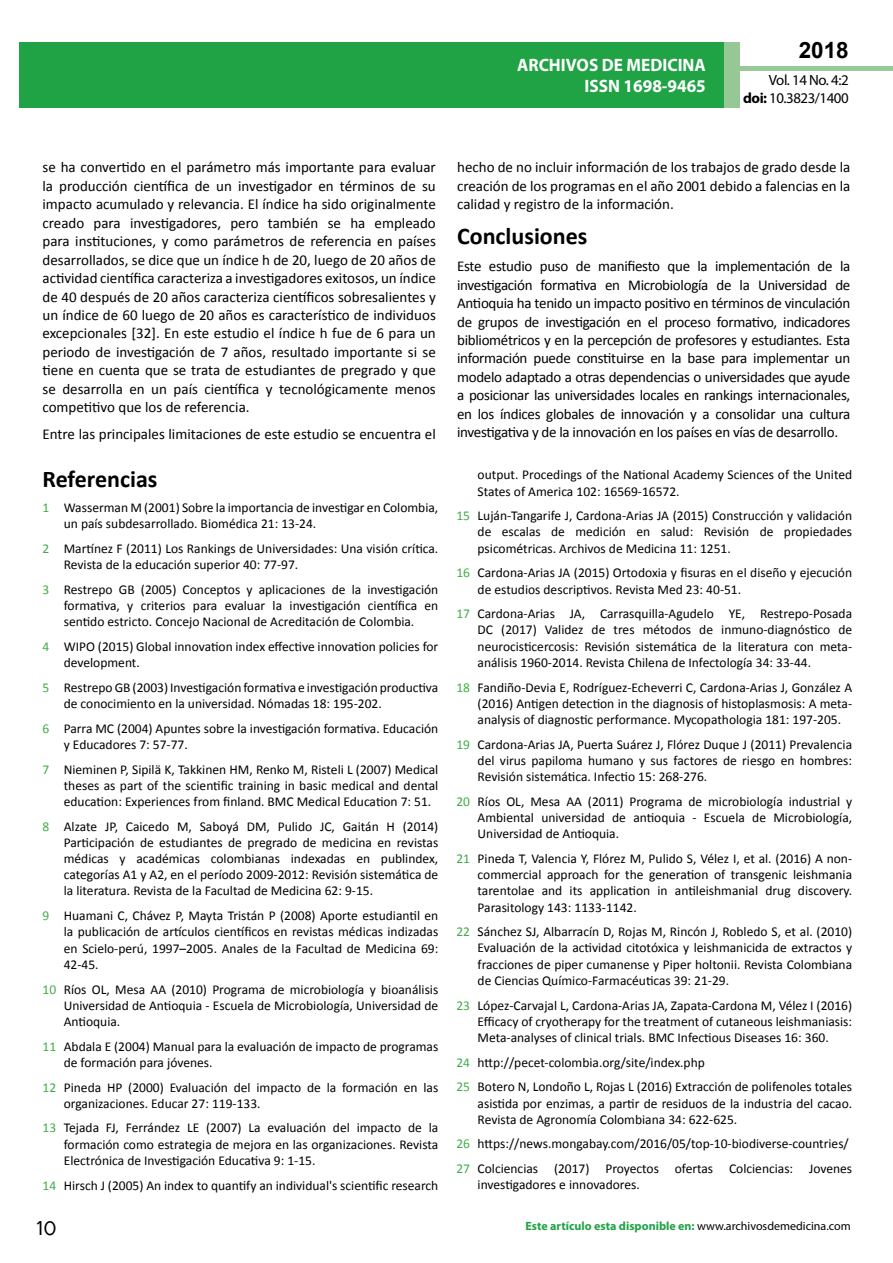
<style>
.page{position:relative;width:893px;height:1263px;background:#fff}
.page>*{position:absolute;margin:0;border:0;box-sizing:border-box;transform-origin:0 0}
.t1{font:25.5px "Tunga";color:#000}
.t2{font:700 24px "Calibri";color:#000}
.t3{font:700 22.5px "Arial";color:#000}
.t4{font:700 18px/21.6px "Myriad Pro";color:#fff;text-align:right;scale:.96 1}
.t5{font:15px/18.5px "Calibri";color:#000;text-align:justify}
.t6{font:14.85px/17.9px "Myriad Pro";letter-spacing:-.03em;color:#000;text-align:right}
.t7{font:13.5px/16.2px "Calibri";color:#000;text-align:justify}
.t8{font:700 12px "Myriad Pro";color:#1fa345}
.s1{font-weight:700}
.s2{color:#41ad49}
.s3{color:#1da34a}
.s4{font-weight:400;color:#000}
</style>
<div class="page">
<div style="left:722px;top:66px;width:171px;height:5px;background:#96c996"></div>
<div style="left:19px;top:42px;width:706px;height:66px;background:#1fa345"></div>
<div style="left:725px;top:42px;width:15px;height:66px;background:#96c896"></div>
<h3 class="t4" style="left:517px;top:53px;width:198px">ARCHIVOS DE MEDICINA<br>ISSN 1698-9465</h3>
<h3 class="t3" style="left:799px;top:35px;width:52px">2018</h3>
<p class="t6" style="left:743px;top:71px;width:107px">Vol. 14 No. 4:2 <span class="s1">doi:</span> 10.3823/1400</p>
<p class="t5" style="left:43px;top:158px;width:395px">se ha convertido en el parámetro más importante para evaluar la producción científica de un investigador en términos de su impacto acumulado y relevancia. El índice ha sido originalmente creado para investigadores, pero también se ha empleado para instituciones, y como parámetros de referencia en países desarrollados, se dice que un índice h de 20, luego de 20 años de actividad científica caracteriza a investigadores exitosos, un índice de 40 después de 20 años caracteriza científicos sobresalientes y un índice de 60 luego de 20 años es característico de individuos excepcionales [32]. En este estudio el índice h fue de 6 para un periodo de investigación de 7 años, resultado importante si se tiene en cuenta que se trata de estudiantes de pregrado y que se desarrolla en un país científica y tecnológicamente menos competitivo que los de referencia.</p>
<p class="t5" style="left:43px;top:425px;width:395px">Entre las principales limitaciones de este estudio se encuentra el</p>
<h2 class="t2" style="left:43px;top:464px;width:116px">Referencias</h2>
<p class="t7" style="left:64px;top:499px;width:376px;text-indent:-21px"><span class="s2">1</span> Wasserman M (2001) Sobre la importancia de investigar en Colombia, un país subdesarrollado. Biomédica 21: 13-24.</p>
<p class="t7" style="left:64px;top:540px;width:376px;text-indent:-21px"><span class="s2">2</span> Martínez F (2011) Los Rankings de Universidades: Una visión crítica.<br>Revista de la educación superior 40: 77-97.</p>
<p class="t7" style="left:64px;top:581px;width:376px;text-indent:-21px"><span class="s2">3</span> Restrepo GB (2005) Conceptos y aplicaciones de la investigación formativa, y criterios para evaluar la investigación científica en sentido estricto. Concejo Nacional de Acreditación de Colombia.</p>
<p class="t7" style="left:64px;top:638px;width:376px;text-indent:-21px"><span class="s2">4</span> WIPO (2015) Global innovation index effective innovation policies for development.</p>
<p class="t7" style="left:64px;top:679px;width:376px;text-indent:-21px"><span class="s2">5</span> Restrepo GB (2003) Investigación formativa e investigación productiva de conocimiento en la universidad. Nómadas 18: 195-202.</p>
<p class="t7" style="left:64px;top:720px;width:376px;text-indent:-21px"><span class="s2">6</span> Parra MC (2004) Apuntes sobre la investigación formativa. Educación y Educadores 7: 57-77.</p>
<p class="t7" style="left:64px;top:761px;width:376px;text-indent:-21px"><span class="s2">7</span> Nieminen P, Sipilä K, Takkinen HM, Renko M, Risteli L (2007) Medical theses as part of the scientific training in basic medical and dental education: Experiences from finland. BMC Medical Education 7: 51.</p>
<p class="t7" style="left:64px;top:818px;width:376px;text-indent:-21px"><span class="s2">8</span> Alzate JP, Caicedo M, Saboyá DM, Pulido JC, Gaitán H (2014)<br>Participación de estudiantes de pregrado de medicina en revistas médicas y académicas colombianas indexadas en publindex, categorías A1 y A2, en el período 2009-2012: Revisión sistemática de la literatura. Revista de la Facultad de Medicina 62: 9-15.</p>
<p class="t7" style="left:64px;top:908px;width:376px;text-indent:-21px"><span class="s2">9</span> Huamani C, Chávez P, Mayta Tristán P (2008) Aporte estudiantil en la publicación de artículos científicos en revistas médicas indizadas en Scielo-perú, 1997–2005. Anales de la Facultad de Medicina 69:<br>42-45.</p>
<p class="t7" style="left:64px;top:981px;width:376px;text-indent:-21px"><span class="s2">10</span> Ríos OL, Mesa AA (2010) Programa de microbiología y bioanálisis Universidad de Antioquia - Escuela de Microbiología, Universidad de Antioquia.</p>
<p class="t7" style="left:64px;top:1038px;width:376px;text-indent:-21px"><span class="s2">11</span> Abdala E (2004) Manual para la evaluación de impacto de programas de formación para jóvenes.</p>
<p class="t7" style="left:64px;top:1079px;width:376px;text-indent:-21px"><span class="s2">12</span> Pineda HP (2000) Evaluación del impacto de la formación en las organizaciones. Educar 27: 119-133.</p>
<p class="t7" style="left:64px;top:1120px;width:376px;text-indent:-21px"><span class="s2">13</span> Tejada FJ, Ferrández LE (2007) La evaluación del impacto de la formación como estrategia de mejora en las organizaciones. Revista Electrónica de Investigación Educativa 9: 1-15.</p>
<p class="t7" style="left:43px;top:1177px;width:397px"><span class="s2">14</span> Hirsch J (2005) An index to quantify an individual's scientific research</p>
<p class="t5" style="left:457px;top:158px;width:395px">hecho de no incluir información de los trabajos de grado desde la creación de los programas en el año 2001 debido a falencias en la calidad y registro de la información.</p>
<h2 class="t2" style="left:457px;top:221px;width:132px">Conclusiones</h2>
<p class="t5" style="left:457px;top:257px;width:395px">Este estudio puso de manifiesto que la implementación de la investigación formativa en Microbiología de la Universidad de Antioquia ha tenido un impacto positivo en términos de vinculación de grupos de investigación en el proceso formativo, indicadores bibliométricos y en la percepción de profesores y estudiantes. Esta información puede constituirse en la base para implementar un modelo adaptado a otras dependencias o universidades que ayude a posicionar las universidades locales en rankings internacionales, en los índices globales de innovación y a consolidar una cultura investigativa y de la innovación en los países en vías de desarrollo.</p>
<p class="t7" style="left:478px;top:467px;width:376px">output. Procedings of the National Academy Sciences of the United<br>States of America 102: 16569-16572.</p>
<p class="t7" style="left:478px;top:508px;width:376px;text-indent:-21px"><span class="s2">15</span> Luján-Tangarife J, Cardona-Arias JA (2015) Construcción y validación de escalas de medición en salud: Revisión de propiedades psicométricas. Archivos de Medicina 11: 1251.</p>
<p class="t7" style="left:478px;top:565px;width:376px;text-indent:-21px"><span class="s2">16</span> Cardona-Arias JA (2015) Ortodoxia y fisuras en el diseño y ejecución de estudios descriptivos. Revista Med 23: 40-51.</p>
<p class="t7" style="left:478px;top:606px;width:376px;text-indent:-21px"><span class="s2">17</span> Cardona-Arias JA, Carrasquilla-Agudelo YE, Restrepo-Posada DC (2017) Validez de tres métodos de inmuno-diagnóstico de neurocisticercosis: Revisión sistemática de la literatura con meta&shy;análisis 1960-2014. Revista Chilena de Infectología 34: 33-44.</p>
<p class="t7" style="left:478px;top:679px;width:376px;text-indent:-21px"><span class="s2">18</span> Fandiño-Devia E, Rodríguez-Echeverri C, Cardona-Arias J, González A (2016) Antigen detection in the diagnosis of histoplasmosis: A meta&shy;analysis of diagnostic performance. Mycopathologia 181: 197-205.</p>
<p class="t7" style="left:478px;top:736px;width:376px;text-indent:-21px"><span class="s2">19</span> Cardona-Arias JA, Puerta Suárez J, Flórez Duque J (2011) Prevalencia del virus papiloma humano y sus factores de riesgo en hombres:<br>Revisión sistemática. Infectio 15: 268-276.</p>
<p class="t7" style="left:478px;top:793px;width:376px;text-indent:-21px"><span class="s2">20</span> Ríos OL, Mesa AA (2011) Programa de microbiología industrial y Ambiental universidad de antioquia - Escuela de Microbiología, Universidad de Antioquia.</p>
<p class="t7" style="left:478px;top:850px;width:376px;text-indent:-21px"><span class="s2">21</span> Pineda T, Valencia Y, Flórez M, Pulido S, Vélez I, et al. (2016) A non&shy;commercial approach for the generation of transgenic leishmania tarentolae and its application in antileishmanial drug discovery.<br>Parasitology 143: 1133-1142.</p>
<p class="t7" style="left:478px;top:924px;width:376px;text-indent:-21px"><span class="s2">22</span> Sánchez SJ, Albarracín D, Rojas M, Rincón J, Robledo S, et al. (2010)<br>Evaluación de la actividad citotóxica y leishmanicida de extractos y fracciones de piper cumanense y Piper holtonii. Revista Colombiana de Ciencias Químico-Farmacéuticas 39: 21-29.</p>
<p class="t7" style="left:478px;top:997px;width:376px;text-indent:-21px"><span class="s2">23</span> López-Carvajal L, Cardona-Arias JA, Zapata-Cardona M, Vélez I (2016)<br>Efficacy of cryotherapy for the treatment of cutaneous leishmaniasis:<br>Meta-analyses of clinical trials. BMC Infectious Diseases 16: 360.</p>
<p class="t7" style="left:456px;top:1050px;width:397px;line-height:24.8px"><span class="s2">24</span> http://pecet-colombia.org/site/index.php<br><span class="s2">25</span> Botero N, Londoño L, Rojas L (2016) Extracción de polifenoles totales</p>
<p class="t7" style="left:478px;top:1095px;width:376px">asistida por enzimas, a partir de residuos de la industria del cacao.<br>Revista de Agronomía Colombiana 34: 622-625.</p>
<p class="t7" style="left:456px;top:1132px;width:397px;line-height:24.8px"><span class="s2">26</span> https://news.mongabay.com/2016/05/top-10-biodiverse-countries/<br><span class="s2">27</span> Colciencias (2017) Proyectos ofertas Colciencias: Jovenes</p>
<p class="t7" style="left:478px;top:1177px;width:164px">investigadores e innovadores.</p>
<h1 class="t1" style="left:36px;top:1211px;width:22px">10</h1>
<p class="t8" style="left:525px;top:1218px;width:327px">Este artículo esta disp<span class="s3">oni</span>ble en: <span class="s4">www.archivosdemedicina.com</span></p>
</div>
